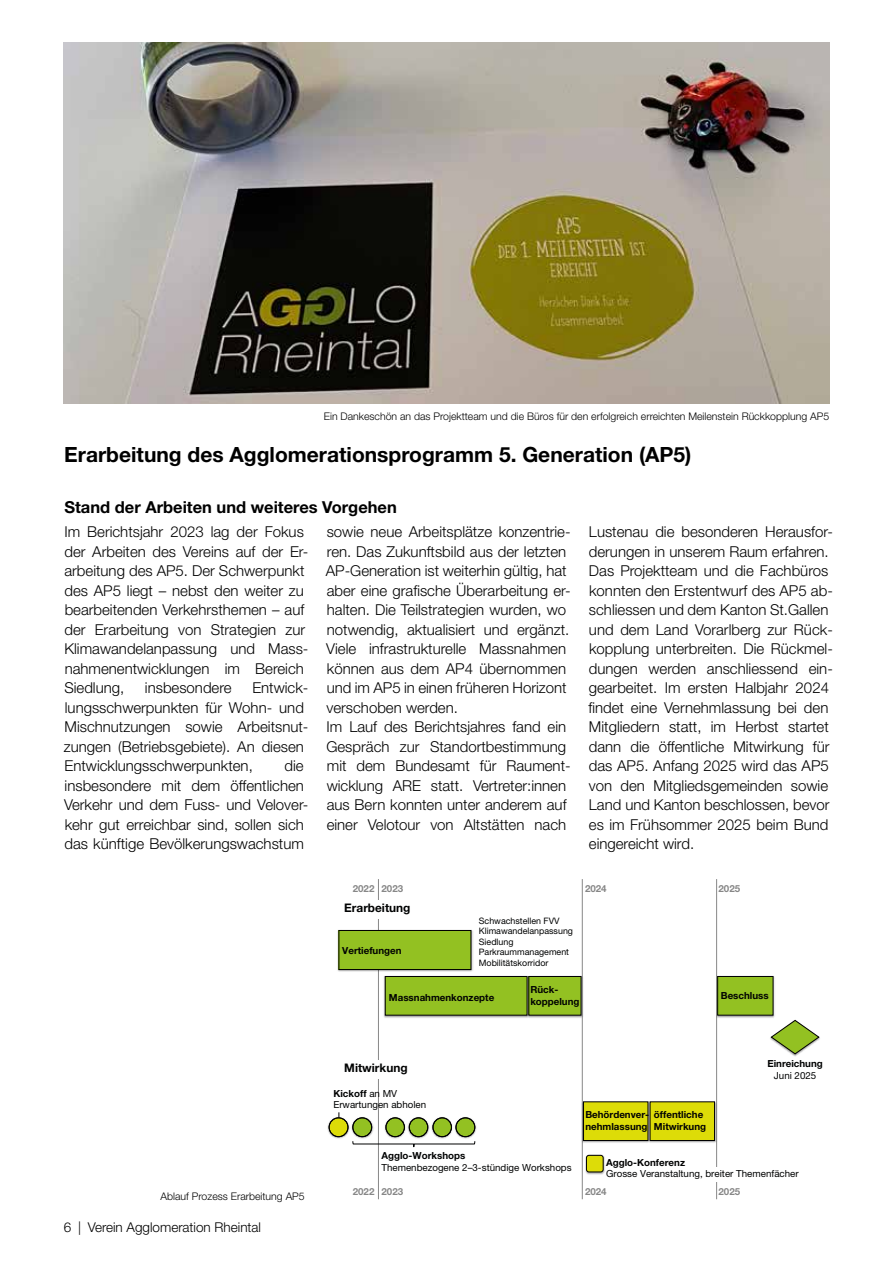
<style>
.page{position:relative;width:893px;height:1263px;background:#fff}
.page>*{position:absolute;margin:0;border:0;box-sizing:border-box;transform-origin:0 0}
.t1{font:700 21px "Helvetica Neue LT Std";color:#000}
.t2{font:700 16.5px "Helvetica Neue LT Std";color:#000}
.t3{font:300 15px/19.5px "Helvetica Neue LT Std";color:#000}
.t4{font:300 13.5px "Helvetica Neue LT Std";color:#000}
.t5{font:700 11.85px "Helvetica Neue LT Std";color:#010202}
.t6{font:300 10.5px "Helvetica Neue LT Std";color:#000}
.t7{font:700 9.75px/11.7px "Helvetica Neue LT Std";color:#010202}
.t8{font:9.75px/11.7px "Helvetica Neue LT Std";color:#010202}
.t9{font:700 9.75px "Helvetica Neue LT Std";color:#878787}
.t10{font:8.85px/10.6px "Helvetica Neue LT Std";color:#010202}
.s1{font-weight:700}
</style>
<div class="page">
<img style="left:64px;top:43px;width:765px;height:361px">
<hr style="left:716px;top:879px;width:1px;height:320px;background:#878787">
<div style="left:607px;top:1167px;width:201px;height:15px;background:#fff"></div>
<hr style="left:378px;top:879px;width:1px;height:320px;background:#878787">
<img style="left:327px;top:1116px;width:47px;height:23px">
<div style="left:329px;top:1118px;width:19px;height:19px;background:#dddc08;border-radius:50%"></div>
<div style="left:329px;top:1117px;width:19px;height:20px;border:1px solid #000;border-radius:50%"></div>
<div style="left:329px;top:1118px;width:19px;height:19px;border:1px solid #010202;border-radius:50%"></div>
<div style="left:353px;top:1118px;width:19px;height:19px;background:#93c122;border-radius:50%"></div>
<div style="left:353px;top:1117px;width:19px;height:20px;border:1px solid #000;border-radius:50%"></div>
<div style="left:353px;top:1118px;width:19px;height:19px;border:1px solid #010202;border-radius:50%"></div>
<img style="left:337px;top:929px;width:136px;height:43px">
<div style="left:339px;top:930px;width:132px;height:39px;background:#93c122"></div>
<div style="left:339px;top:930px;width:132px;height:40px;border:1px solid #000"></div>
<img style="left:384px;top:976px;width:142px;height:42px">
<div style="left:385px;top:976px;width:142px;height:39px;background:#93c122"></div>
<div style="left:385px;top:976px;width:142px;height:39px;border:1px solid #000"></div>
<hr style="left:582px;top:879px;width:1px;height:320px;background:#878787">
<img style="left:526px;top:975px;width:57px;height:43px">
<div style="left:529px;top:976px;width:52px;height:39px;background:#93c122"></div>
<div style="left:529px;top:976px;width:52px;height:39px;border:1px solid #000"></div>
<img style="left:581px;top:1100px;width:66px;height:44px">
<div style="left:583px;top:1102px;width:65px;height:38px;background:#dddc08"></div>
<div style="left:583px;top:1101px;width:65px;height:40px;border:1px solid #000"></div>
<img style="left:585px;top:1154px;width:20px;height:21px">
<div style="left:586px;top:1155px;width:17px;height:17px;background:#dddc08;border-radius:3px"></div>
<div style="left:586px;top:1155px;width:17px;height:17px;border:1px solid #000;border-radius:3px"></div>
<img style="left:647px;top:1100px;width:70px;height:44px">
<div style="left:650px;top:1102px;width:64px;height:38px;background:#dddc08"></div>
<div style="left:650px;top:1101px;width:65px;height:40px;border:1px solid #000"></div>
<img style="left:716px;top:975px;width:59px;height:43px">
<div style="left:718px;top:976px;width:55px;height:39px;background:#93c122"></div>
<div style="left:717px;top:976px;width:56px;height:39px;border:1px solid #010202"></div>
<img style="left:770px;top:1019px;width:29px;height:38px">
<svg style="left:771px;top:1020px;width:49px;height:34px"></svg>
<div style="left:331px;top:1060px;width:95px;height:18px;background:#fff"></div>
<img style="left:385px;top:1117px;width:92px;height:22px">
<div style="left:386px;top:1118px;width:18px;height:19px;background:#93c122;border-radius:50%"></div>
<div style="left:386px;top:1117px;width:19px;height:20px;border:1px solid #000;border-radius:50%"></div>
<div style="left:386px;top:1118px;width:19px;height:19px;border:1px solid #010202;border-radius:50%"></div>
<div style="left:409px;top:1118px;width:19px;height:19px;background:#93c122;border-radius:50%"></div>
<div style="left:409px;top:1117px;width:19px;height:20px;border:1px solid #000;border-radius:50%"></div>
<div style="left:409px;top:1118px;width:19px;height:19px;border:1px solid #010202;border-radius:50%"></div>
<div style="left:433px;top:1118px;width:18px;height:19px;background:#93c122;border-radius:50%"></div>
<div style="left:433px;top:1117px;width:19px;height:20px;border:1px solid #000;border-radius:50%"></div>
<div style="left:433px;top:1118px;width:19px;height:19px;border:1px solid #010202;border-radius:50%"></div>
<div style="left:456px;top:1118px;width:19px;height:19px;background:#93c122;border-radius:50%"></div>
<div style="left:456px;top:1117px;width:19px;height:20px;border:1px solid #000;border-radius:50%"></div>
<div style="left:456px;top:1118px;width:19px;height:19px;border:1px solid #010202;border-radius:50%"></div>
<div style="left:331px;top:900px;width:95px;height:18px;background:#fff"></div>
<svg style="left:352px;top:1141px;width:123px;height:6px"></svg>
<p class="t6" style="left:324px;top:410px;width:507px">Ein Dankeschön an das Projektteam und die Büros für den erfolgreich erreichten Meilenstein Rückkopplung AP5</p>
<h1 class="t1" style="left:64px;top:441px;width:629px">Erarbeitung des Agglomerationsprogramm 5. Generation (AP5)</h1>
<p class="t2" style="left:64px;top:497px;width:334px">Stand der Arbeiten und weiteres Vorgehen</p>
<p class="t3" style="left:64px;top:522px;width:246px">Im Berichtsjahr 2023 lag der Fokus der Arbeiten des Vereins auf der Er&shy;arbeitung des AP5. Der Schwerpunkt des AP5 liegt – nebst den weiter zu bearbeitenden Verkehrsthemen – auf der Erarbeitung von Strategien zur<br>Klimawandelanpassung und Mass&shy;nahmenentwicklungen im Bereich<br>Siedlung,</p>
<p class="t3" style="left:326px;top:522px;width:246px">sowie neue Arbeitsplätze konzentrie&shy;ren. Das Zukunftsbild aus der letzten AP-Generation ist weiterhin gültig, hat aber eine grafische Überarbeitung er&shy;halten. Die Teilstrategien wurden, wo notwendig, aktualisiert und ergänzt.<br>Viele infrastrukturelle Massnahmen können aus dem AP4 übernommen und im AP5 in einen früheren Horizont verschoben werden.<br>Im Lauf des Berichtsjahres fand ein Gespräch zur Standortbestimmung mit dem Bundesamt für Raument&shy;wicklung ARE statt. Vertreter:innen aus Bern konnten unter anderem auf einer Velotour von Altstätten nach</p>
<p class="t3" style="left:588px;top:522px;width:246px">Lustenau die besonderen Herausfor&shy;derungen in unserem Raum erfahren.<br>Das Projektteam und die Fachbüros konnten den Erstentwurf des AP5 ab&shy;schliessen und dem Kanton St.Gallen und dem Land Vorarlberg zur Rück&shy;kopplung unterbreiten. Die Rückmel&shy;dungen werden anschliessend ein&shy;gearbeitet. Im ersten Halbjahr 2024 findet eine Vernehmlassung bei den Mitgliedern statt, im Herbst startet dann die öffentliche Mitwirkung für das AP5. Anfang 2025 wird das AP5 von den Mitgliedsgemeinden sowie Land und Kanton beschlossen, bevor es im Frühsommer 2025 beim Bund eingereicht wird.</p>
<p class="t3" style="left:64px;top:678px;width:246px;text-indent:188px">Entwick&shy;lungsschwerpunkten für Wohn- und<br>Mischnutzungen sowie Arbeitsnut&shy;zungen (Betriebsgebiete). An diesen<br>Entwicklungsschwerpunkten,</p>
<p class="t3" style="left:145px;top:678px;width:88px">insbesondere</p>
<p class="t3" style="left:64px;top:756px;width:246px;text-indent:221px">die insbesondere mit dem öffentlichen<br>Verkehr und dem Fuss- und Velover&shy;kehr gut erreichbar sind, sollen sich das künftige Bevölkerungswachstum</p>
<p class="t9" style="left:353px;top:882px;width:52px">2022 2023</p>
<p class="t9" style="left:585px;top:882px;width:23px">2024</p>
<p class="t9" style="left:718px;top:882px;width:23px">2025</p>
<p class="t5" style="left:344px;top:900px;width:68px">Erarbeitung</p>
<p class="t7" style="left:342px;top:944px;width:61px">Vertiefungen</p>
<p class="t10" style="left:479px;top:915px;width:96px">Schwachstellen FVV<br>Klimawandelanpassung<br>Siedlung<br>Parkraummanagement<br>Mobilitätskorridor</p>
<p class="t7" style="left:389px;top:991px;width:107px">Massnahmenkonzepte</p>
<p class="t7" style="left:530px;top:983px;width:51px">Rück&shy;koppelung</p>
<p class="t5" style="left:344px;top:1060px;width:65px">Mitwirkung</p>
<p class="t7" style="left:721px;top:990px;width:49px">Beschluss</p>
<p class="t7" style="left:767px;top:1058px;width:57px">Einreichung</p>
<p class="t8" style="left:774px;top:1070px;width:44px">Juni 2025</p>
<p class="t6" style="left:161px;top:1190px;width:146px">Ablauf Prozess Erarbeitung AP5</p>
<p class="t4" style="left:64px;top:1218px;width:199px">6 | Verein Agglomeration Rheintal</p>
<p class="t8" style="left:333px;top:1087px;width:94px"><span class="s1">Kickoff</span> an MV<br>Erwartungen abholen</p>
<p class="t7" style="left:381px;top:1149px;width:85px">Agglo-Workshops</p>
<p class="t8" style="left:381px;top:1161px;width:192px">Themenbezogene 2–3-stündige Workshops</p>
<p class="t7" style="left:585px;top:1109px;width:65px">Behördenver&shy;nehmlassung</p>
<p class="t7" style="left:606px;top:1156px;width:80px">Agglo-Konferenz</p>
<p class="t8" style="left:606px;top:1168px;width:194px">Grosse Veranstaltung, breiter Themenfächer</p>
<p class="t7" style="left:654px;top:1109px;width:54px">öffentliche<br>Mitwirkung</p>
<p class="t9" style="left:353px;top:1185px;width:52px">2022 2023</p>
<p class="t9" style="left:585px;top:1185px;width:23px">2024</p>
<p class="t9" style="left:718px;top:1185px;width:23px">2025</p>
</div>
